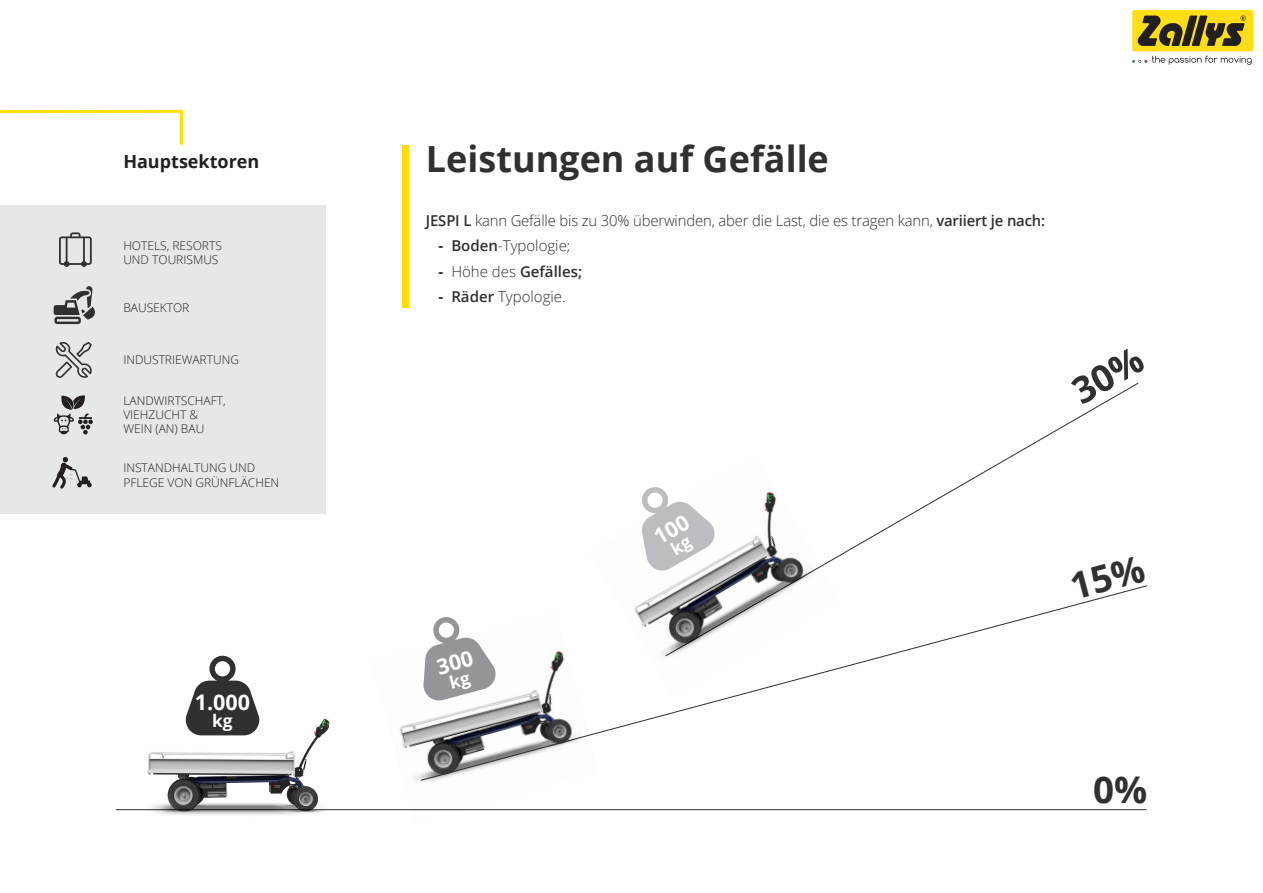
<style>
.page{position:relative;width:1263px;height:893px;background:#fff}
.page>*{position:absolute;margin:0;border:0;box-sizing:border-box;transform-origin:0 0}
.t1{font:700 36.75px "Open Sans";color:#312f30}
.t2{font:700 36px "Open Sans";color:#312f30}
.t3{font:700 21.45px "Open Sans";color:#fff}
.t4{font:700 18px "Open Sans";color:#231f20}
.t5{font:700 17.25px "Open Sans";color:#fff}
.t6{font:300 15px "Open Sans";letter-spacing:-.01em;color:#312f30}
.t7{font:600 15px "Open Sans";color:#312f30}
.t8{font:300 12px/14.4px "Open Sans";color:#231f20}
.s1{font-weight:600}
.s2{font-weight:700}
.s3{font-weight:300}
</style>
<div class="page">
<svg style="left:1132px;top:56px;width:119px;height:9px"></svg>
<div style="left:1132px;top:10px;width:121px;height:41px;background:#ffdd17;border-radius:2px"></div>
<svg style="left:1138px;top:15px;width:108px;height:31px"></svg>
<div style="left:402px;top:145px;width:7px;height:162px;background:#ffdf01"></div>
<hr style="left:116px;top:809px;width:1030px;height:1px;background:#312f30">
<svg style="left:840px;top:405px;width:261px;height:151px"></svg>
<img style="left:137px;top:718px;width:196px;height:97px">
<img style="left:371px;top:721px;width:227px;height:90px">
<img style="left:674px;top:491px;width:166px;height:94px">
<svg style="left:185px;top:656px;width:75px;height:79px"></svg>
<svg style="left:420px;top:585px;width:728px;height:196px"></svg>
<div style="left:0;top:205px;width:325px;height:309px;background:#e6e7e9"></div>
<svg style="left:52px;top:457px;width:40px;height:32px"></svg>
<svg style="left:0;top:109px;width:183px;height:6px"></svg>
<hr style="left:180px;top:111px;width:3px;height:34px;background:#ffdf01">
<svg style="left:56px;top:342px;width:36px;height:36px"></svg>
<svg style="left:54px;top:286px;width:41px;height:38px"></svg>
<svg style="left:59px;top:232px;width:33px;height:35px"></svg>
<svg style="left:54px;top:395px;width:39px;height:39px"></svg>
<svg style="left:423px;top:616px;width:73px;height:85px"></svg>
<svg style="left:642px;top:487px;width:73px;height:84px"></svg>
<svg style="left:1070px;top:555px;width:76px;height:44px"></svg>
<svg style="left:1099px;top:382px;width:40px;height:23px"></svg>
<p class="t4" style="left:123px;top:149px;width:138px">Hauptsektoren</p>
<p class="t8" style="left:123px;top:238px;width:100px">HOTELS, RESORTS<br>UND TOURISMUS</p>
<p class="t8" style="left:123px;top:300px;width:68px">BAUSEKTOR</p>
<p class="t8" style="left:123px;top:353px;width:117px">INDUSTRIEWARTUNG</p>
<p class="t8" style="left:123px;top:393px;width:104px">LANDWIRTSCHAFT,<br>VIEHZUCHT &amp;</p>
<p class="t8" style="left:123px;top:421px;width:82px">WEIN (AN) BAU</p>
<p class="t8" style="left:123px;top:460px;width:157px">INSTANDHALTUNG UND<br>PFLEGE VON GRÜNFLÄCHEN</p>
<p class="t3" style="left:195px;top:687px;width:57px">1.000</p>
<p class="t5" style="left:212px;top:709px;width:22px">kg</p>
<p class="t2" style="left:426px;top:134px;width:404px">Leistungen auf Gefälle</p>
<p class="t6" style="left:426px;top:210px;width:621px"><span class="s1">JESPI L</span> kann Gefälle bis zu 30% überwinden, aber die Last, die es tragen kann, <span class="s1">variiert je nach:</span></p>
<p class="t6" style="left:439px;top:235px;width:133px"><span class="s2">-</span> <span class="s1">Boden</span>-Typologie;</p>
<p class="t7" style="left:439px;top:261px;width:145px"><span class="s2">-</span> <span class="s3">Höhe des</span> Gefälles;</p>
<p class="t6" style="left:439px;top:286px;width:129px"><span class="s2">-</span> <span class="s1">Räder</span> Typologie.</p>
<p class="t1" style="left:1093px;top:764px;width:56px">0%</p>
</div>
